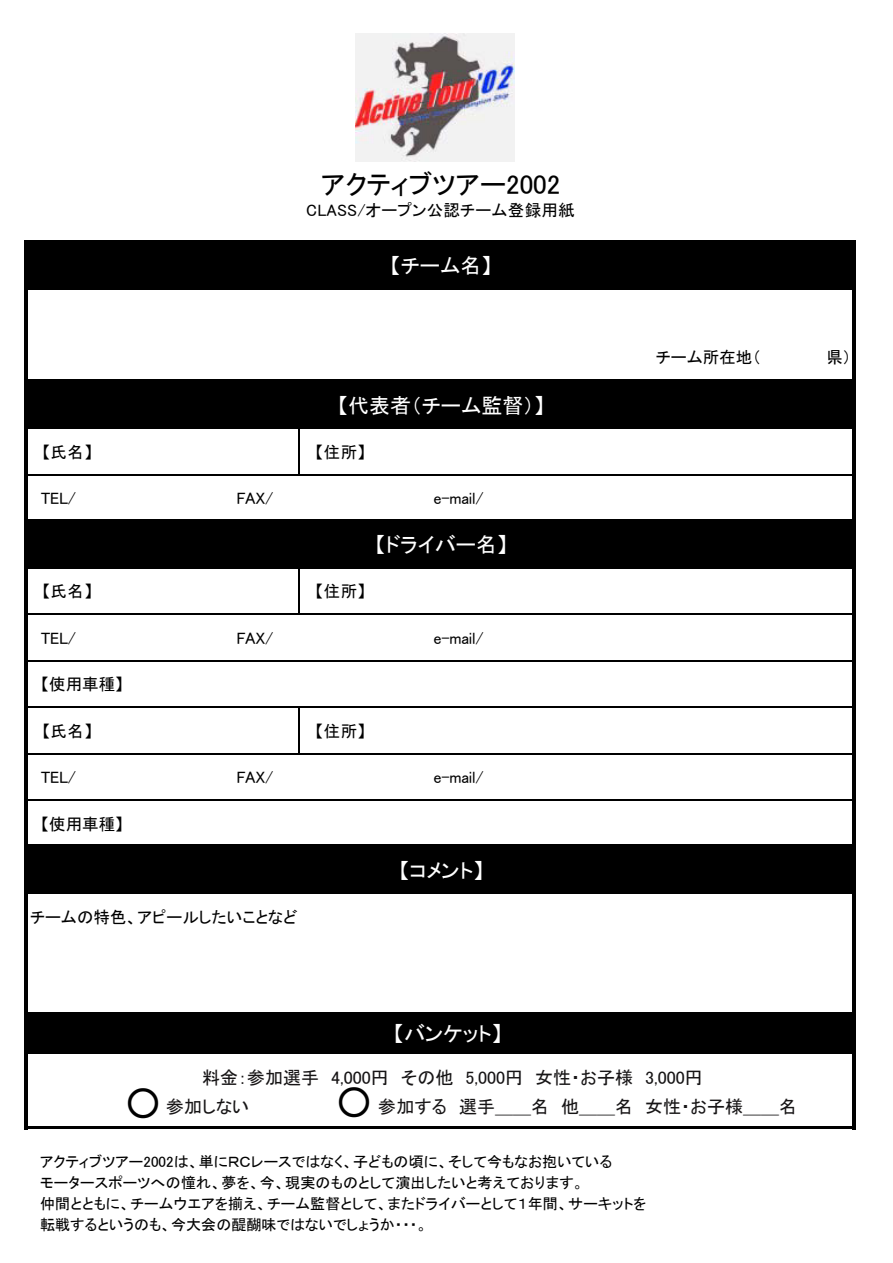
<style>
.page{position:relative;width:893px;height:1263px;background:#fff}
.page>*{position:absolute;margin:0;border:0;box-sizing:border-box;transform-origin:0 0}
.t1{font:27px "MS P Gothic";color:#000}
.t2{font:21px "MS P Gothic";color:#fff}
.t3{font:18px "MS P Gothic";color:#171516}
.t4{font:16.5px "MS P Gothic";color:#000}
.t5{font:15px/21px "MS P Gothic";letter-spacing:.01em;color:#000}
.s1{font-size:36px;color:#000}
</style>
<div class="page">
<div style="left:26px;top:242px;width:829px;height:48px;background:#000"></div>
<div style="left:26px;top:381px;width:829px;height:48px;background:#000"></div>
<div style="left:26px;top:520px;width:829px;height:48px;background:#000"></div>
<div style="left:26px;top:846px;width:829px;height:48px;background:#000"></div>
<hr style="left:298px;top:429px;width:2px;height:47px;background:#000">
<hr style="left:298px;top:568px;width:2px;height:47px;background:#000">
<hr style="left:24px;top:240px;width:3px;height:890px;background:#000">
<hr style="left:852px;top:243px;width:3px;height:887px;background:#000">
<hr style="left:298px;top:708px;width:2px;height:46px;background:#000">
<hr style="left:27px;top:240px;width:828px;height:3px;background:#000">
<hr style="left:27px;top:380px;width:828px;height:2px;background:#000">
<hr style="left:27px;top:474px;width:825px;height:2px;background:#000">
<hr style="left:27px;top:519px;width:828px;height:3px;background:#000">
<hr style="left:27px;top:614px;width:825px;height:1px;background:#000">
<hr style="left:27px;top:660px;width:825px;height:2px;background:#000">
<hr style="left:27px;top:706px;width:825px;height:2px;background:#000">
<hr style="left:27px;top:753px;width:825px;height:1px;background:#000">
<hr style="left:27px;top:800px;width:825px;height:1px;background:#000">
<hr style="left:27px;top:844px;width:828px;height:4px;background:#000">
<svg style="left:27px;top:1126px;width:825px;height:4px;fill:#000"></svg>
<img style="left:356px;top:33px;width:159px;height:129px">
<div style="left:24px;top:1012px;width:830px;height:41px;background:#000"></div>
<h1 class="t1" style="left:321px;top:170px;width:240px">アクティブツアー2002</h1>
<p class="t4" style="left:306px;top:202px;width:270px">CLASS/オープン公認チーム登録用紙</p>
<h2 class="t2" style="left:390px;top:255px;width:103px">【チーム名】</h2>
<h2 class="t2" style="left:338px;top:394px;width:208px">【代表者（チーム監督）】</h2>
<p class="t4" style="left:42px;top:443px;width:52px">【氏名】</p>
<p class="t4" style="left:315px;top:443px;width:52px">【住所】</p>
<p class="t4" style="left:41px;top:490px;width:37px">TEL/</p>
<p class="t4" style="left:236px;top:490px;width:38px">FAX/</p>
<p class="t4" style="left:433px;top:490px;width:52px">e-mail/</p>
<h2 class="t2" style="left:375px;top:534px;width:134px">【ドライバー名】</h2>
<p class="t4" style="left:42px;top:583px;width:52px">【氏名】</p>
<p class="t4" style="left:315px;top:583px;width:52px">【住所】</p>
<p class="t4" style="left:41px;top:629px;width:37px">TEL/</p>
<p class="t4" style="left:236px;top:629px;width:38px">FAX/</p>
<p class="t4" style="left:433px;top:629px;width:52px">e-mail/</p>
<p class="t4" style="left:41px;top:676px;width:84px">【使用車種】</p>
<p class="t4" style="left:42px;top:722px;width:52px">【氏名】</p>
<p class="t4" style="left:315px;top:722px;width:52px">【住所】</p>
<p class="t4" style="left:41px;top:769px;width:37px">TEL/</p>
<p class="t4" style="left:236px;top:769px;width:38px">FAX/</p>
<p class="t4" style="left:433px;top:769px;width:52px">e-mail/</p>
<p class="t4" style="left:41px;top:815px;width:84px">【使用車種】</p>
<p class="t4" style="left:30px;top:908px;width:269px">チームの特色、アピールしたいことなど</p>
<h2 class="t2" style="left:399px;top:859px;width:86px">【コメント】</h2>
<p class="t4" style="left:656px;top:349px;width:106px">チーム所在地（</p>
<p class="t4" style="left:826px;top:349px;width:26px">県）</p>
<h2 class="t2" style="left:393px;top:1023px;width:110px">【バンケット】</h2>
<p class="t3" style="left:202px;top:1069px;width:502px">料金：参加選手 4,000円 その他 5,000円 女性・お子様 3,000円</p>
<p class="t3" style="left:125px;top:1098px;width:126px"><span class="s1">○</span> 参加しない</p>
<p class="t3" style="left:336px;top:1097px;width:462px"><span class="s1">○</span> 参加する 選手＿＿名 他＿＿名 女性・お子様＿＿名</p>
<p class="t5" style="left:40px;top:1151px;width:608px">アクティブツアー2002は、単にＲＣレースではなく、子どもの頃に、そして今もなお抱いている<br>モータースポーツへの憧れ、夢を、今、現実のものとして演出したいと考えております。<br>仲間とともに、チームウエアを揃え、チーム監督として、またドライバーとして１年間、サーキットを転戦するというのも、今大会の醍醐味ではないでしょうか・・・。</p>
</div>
